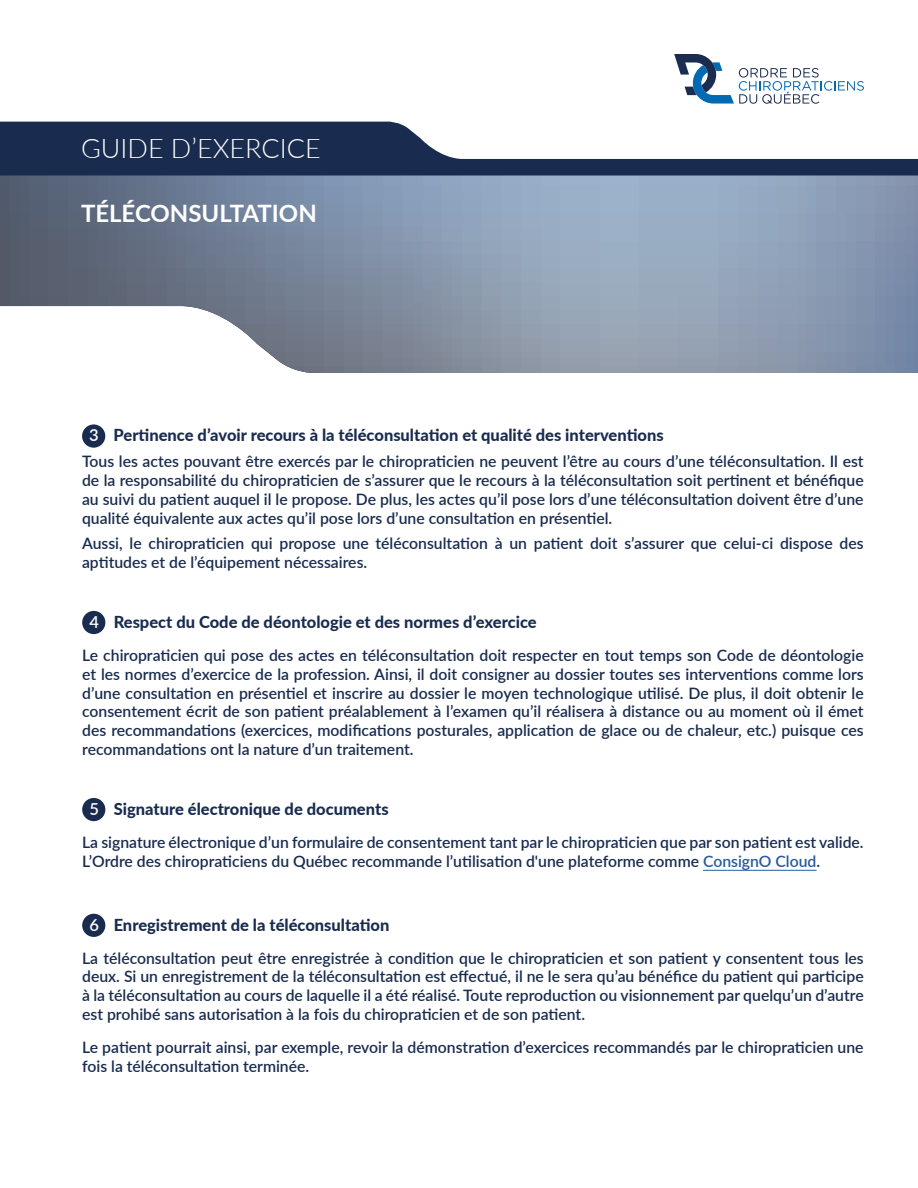
<style>
.page{position:relative;width:918px;height:1188px;background:#fff}
.page>*{position:absolute;margin:0;border:0;box-sizing:border-box;transform-origin:0 0}
.t1{font:300 27px "Lato";color:#fff}
.t2{font:700 24px "Lato";color:#fff}
.t3{font:800 16.5px "Lato";color:#192c50}
.t4{font:600 15.75px/18.9px "Lato";color:#192c50;text-align:justify}
.s1{font-weight:600;color:#fff}
.s2{color:#275b9b}
</style>
<div class="page">
<svg style="left:0;top:122px;width:918px;height:53px;fill:#192c50"></svg>
<svg style="left:0;top:176px;width:918px;height:197px;background:#8d9bae"></svg>
<svg style="left:674px;top:54px;width:190px;height:50px"></svg>
<div style="left:82px;top:611px;width:23px;height:23px;background:#192c50;border-radius:50%"></div>
<div style="left:82px;top:798px;width:23px;height:23px;background:#192c50;border-radius:50%"></div>
<div style="left:82px;top:914px;width:23px;height:23px;background:#192c50;border-radius:50%"></div>
<hr style="left:703px;top:870px;width:114px;height:1px;background:#275b9b">
<div style="left:82px;top:424px;width:23px;height:24px;background:#192c50;border-radius:50%"></div>
<h1 class="t1" style="left:81px;top:130px;width:241px">GUIDE D’EXERCICE</h1>
<h2 class="t2" style="left:81px;top:195px;width:237px">TÉLÉCONSULTATION</h2>
<p class="t3" style="left:89px;top:423px;width:576px"><span class="s1">3</span> Pertinence d’avoir recours à la téléconsultation et qualité des interventions</p>
<p class="t4" style="left:82px;top:451px;width:783px">Tous les actes pouvant être exercés par le chiropraticien ne peuvent l’être au cours d’une téléconsultation. Il est de la responsabilité du chiropraticien de s’assurer que le recours à la téléconsultation soit pertinent et bénéfique au suivi du patient auquel il le propose. De plus, les actes qu’il pose lors d’une téléconsultation doivent être d’une qualité équivalente aux actes qu’il pose lors d’une consultation en présentiel.</p>
<p class="t4" style="left:82px;top:533px;width:783px">Aussi, le chiropraticien qui propose une téléconsultation à un patient doit s’assurer que celui-ci dispose des aptitudes et de l’équipement nécessaires.</p>
<p class="t3" style="left:89px;top:610px;width:449px"><span class="s1">4</span> Respect du Code de déontologie et des normes d’exercice</p>
<p class="t4" style="left:82px;top:645px;width:783px">Le chiropraticien qui pose des actes en téléconsultation doit respecter en tout temps son Code de déontologie et les normes d’exercice de la profession. Ainsi, il doit consigner au dossier toutes ses interventions comme lors d’une consultation en présentiel et inscrire au dossier le moyen technologique utilisé. De plus, il doit obtenir le consentement écrit de son patient préalablement à l’examen qu’il réalisera à distance ou au moment où il émet des recommandations (exercices, modifications posturales, application de glace ou de chaleur, etc.) puisque ces recommandations ont la nature d’un traitement.</p>
<p class="t3" style="left:89px;top:797px;width:301px"><span class="s1">5</span> Signature électronique de documents</p>
<p class="t4" style="left:82px;top:832px;width:783px">La signature électronique d’un formulaire de consentement tant par le chiropraticien que par son patient est valide.<br>L’Ordre des chiropraticiens du Québec recommande l’utilisation d'une plateforme comme <span class="s2">ConsignO Cloud</span>.</p>
<p class="t3" style="left:89px;top:913px;width:301px"><span class="s1">6</span> Enregistrement de la téléconsultation</p>
<p class="t4" style="left:82px;top:948px;width:783px">La téléconsultation peut être enregistrée à condition que le chiropraticien et son patient y consentent tous les deux. Si un enregistrement de la téléconsultation est effectué, il ne le sera qu’au bénéfice du patient qui participe à la téléconsultation au cours de laquelle il a été réalisé. Toute reproduction ou visionnement par quelqu’un d’autre est prohibé sans autorisation à la fois du chiropraticien et de son patient.</p>
<p class="t4" style="left:82px;top:1037px;width:783px">Le patient pourrait ainsi, par exemple, revoir la démonstration d’exercices recommandés par le chiropraticien une fois la téléconsultation terminée.</p>
</div>
